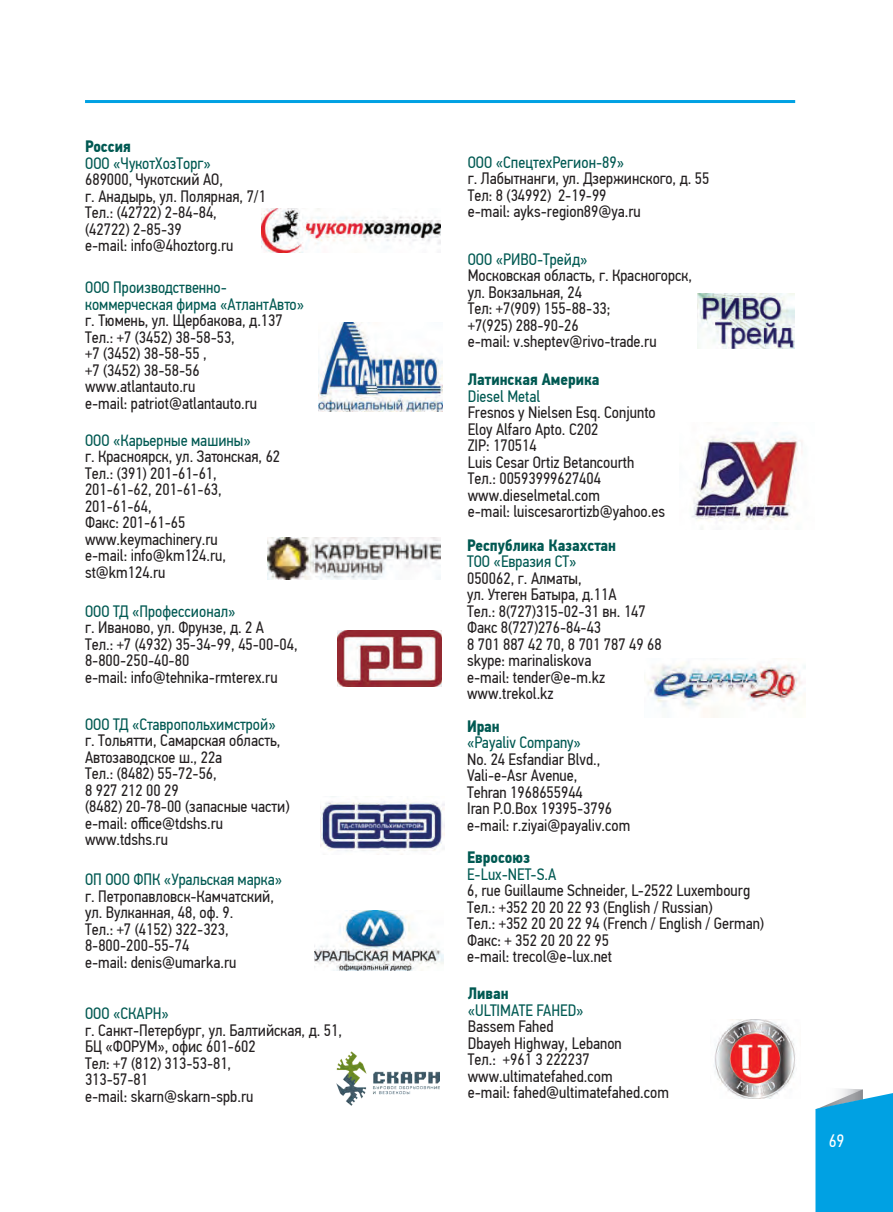
<style>
.page{position:relative;width:893px;height:1212px;background:#fff}
.page>*{position:absolute;margin:0;border:0;box-sizing:border-box;transform-origin:0 0}
.t1{font:18px "PF Din Text Cond Pro";color:#fff}
.t2{font:16.5px/16.5px "PF Din Text Cond Pro";color:#231f20}
.t3{font:16.5px/16.5px "PF Din Text Cond Pro";color:#005952}
.t4{font:700 16.5px "PF Din Text Cond Pro";color:#005952}
</style>
<div class="page">
<hr style="left:85px;top:100px;width:710px;height:3px;background:#00a1e3">
<svg style="left:815px;top:1089px;width:78px;height:123px;background:#19a8e3"></svg>
<img style="left:697px;top:293px;width:98px;height:56px">
<img style="left:261px;top:208px;width:180px;height:45px">
<img style="left:319px;top:323px;width:123px;height:89px">
<img style="left:268px;top:538px;width:173px;height:41px">
<img style="left:337px;top:630px;width:104px;height:57px">
<img style="left:320px;top:796px;width:124px;height:55px">
<img style="left:314px;top:911px;width:129px;height:60px">
<img style="left:691px;top:423px;width:111px;height:107px">
<img style="left:644px;top:662px;width:162px;height:55px">
<img style="left:714px;top:1020px;width:82px;height:78px">
<img style="left:336px;top:1051px;width:104px;height:54px">
<p class="t4" style="left:85px;top:137px;width:47px">Россия</p>
<p class="t3" style="left:85px;top:155px;width:127px">ООО «ЧукотХозТорг»</p>
<p class="t2" style="left:85px;top:171px;width:182px">689000, Чукотский АО,<br>г. Анадырь, ул. Полярная, 7/1<br>Тел.: (42722) 2-84-84,<br>(42722) 2-85-39<br>e-mail: info@4hoztorg.ru</p>
<p class="t3" style="left:85px;top:279px;width:220px">ООО Производственно&shy;коммерческая фирма «АтлантАвто»</p>
<p class="t2" style="left:85px;top:312px;width:199px">г. Тюмень, ул. Щербакова, д.137<br>Тел.: +7 (3452) 38-58-53,<br>+7 (3452) 38-58-55 ,<br>+7 (3452) 38-58-56 www.atlantauto.ru<br>e-mail: patriot@atlantauto.ru</p>
<p class="t3" style="left:85px;top:432px;width:167px">ООО «Карьерные машины»</p>
<p class="t2" style="left:85px;top:449px;width:197px">г. Красноярск, ул. Затонская, 62<br>Тел.: (391) 201-61-61,<br>201-61-62, 201-61-63,<br>201-61-64,<br>Факс: 201-61-65 www.keymachinery.ru<br>e-mail: info@km124.ru, st@km124.ru</p>
<p class="t3" style="left:85px;top:603px;width:152px">ООО ТД «Профессионал»</p>
<p class="t2" style="left:85px;top:619px;width:214px">г. Иваново, ул. Фрунзе, д. 2 А<br>Тел.: +7 (4932) 35-34-99, 45-00-04,<br>8-800-250-40-80<br>e-mail: info@tehnika-rmterex.ru</p>
<p class="t3" style="left:85px;top:716px;width:192px">ООО ТД «Ставропольхимстрой»</p>
<p class="t2" style="left:85px;top:732px;width:206px">г. Тольятти, Самарская область,<br>Автозаводское ш., 22а<br>Тел.: (8482) 55-72-56,<br>8 927 212 00 29<br>(8482) 20-78-00 (запасные части) e-mail: office@tdshs.ru www.tdshs.ru</p>
<p class="t3" style="left:85px;top:871px;width:199px">ОП ООО ФПК «Уральская марка»</p>
<p class="t2" style="left:85px;top:888px;width:191px">г. Петропавловск-Камчатский, ул. Вулканная, 48, оф. 9.<br>Тел.: +7 (4152) 322-323,<br>8-800-200-55-74<br>e-mail: denis@umarka.ru</p>
<p class="t3" style="left:85px;top:1005px;width:85px">ООО «СКАРН»</p>
<p class="t2" style="left:85px;top:1022px;width:259px">г. Санкт-Петербург, ул. Балтийская, д. 51,<br>БЦ «ФОРУМ», офис 601-602<br>Тел: +7 (812) 313-53-81,<br>313-57-81<br>e-mail: skarn@skarn-spb.ru</p>
<p class="t3" style="left:468px;top:154px;width:158px">ООО «СпецтехРегион-89»</p>
<p class="t2" style="left:468px;top:170px;width:243px">г. Лабытнанги, ул. Дзержинского, д. 55<br>Тел: 8 (34992) 2-19-99<br>e-mail: ayks-region89@ya.ru</p>
<p class="t3" style="left:468px;top:251px;width:121px">ООО «РИВО-Трейд»</p>
<p class="t2" style="left:468px;top:267px;width:226px">Московская область, г. Красногорск, ул. Вокзальная, 24<br>Тел: +7(909) 155-88-33;<br>+7(925) 288-90-26<br>e-mail: v.sheptev@rivo-trade.ru</p>
<p class="t4" style="left:468px;top:370px;width:133px">Латинская Америка</p>
<p class="t3" style="left:468px;top:388px;width:74px">Diesel Metal</p>
<p class="t2" style="left:468px;top:404px;width:199px">Fresnos y Nielsen Esq. Conjunto<br>Eloy Alfaro Apto. C202<br>ZIP: 170514<br>Luis Cesar Ortiz Betancourth<br>Тел.: 00593999627404 www.dieselmetal.com<br>e-mail: luiscesarortizb@yahoo.es</p>
<p class="t4" style="left:467px;top:535px;width:150px">Республика Казахстан</p>
<p class="t3" style="left:467px;top:553px;width:111px">ТОО «Евразия СТ»</p>
<p class="t2" style="left:467px;top:570px;width:196px">050062, г. Алматы,<br>ул. Утеген Батыра, д.11А<br>Тел.: 8(727)315-02-31 вн. 147<br>Факс 8(727)276-84-43<br>8 701 887 42 70, 8 701 787 49 68 skype: marinaliskova<br>e-mail: tender@e-m.kz www.trekol.kz</p>
<p class="t4" style="left:467px;top:716px;width:34px">Иран</p>
<p class="t3" style="left:467px;top:734px;width:115px">«Payaliv Company»</p>
<p class="t2" style="left:467px;top:751px;width:165px">No. 24 Esfandiar Blvd.,<br>Vali-e-Asr Avenue,<br>Tehran 1968655944<br>Iran P.O.Box 19395-3796 e-mail: r.ziyai@payaliv.com</p>
<p class="t4" style="left:467px;top:847px;width:65px">Евросоюз</p>
<p class="t3" style="left:467px;top:866px;width:91px">E-Lux-NET-S.A</p>
<p class="t2" style="left:467px;top:882px;width:298px">6, rue Guillaume Schneider, L-2522 Luxembourg Тел.: +352 20 20 22 93 (English / Russian)<br>Тел.: +352 20 20 22 94 (French / English / German)<br>Факс: + 352 20 20 22 95<br>e-mail: trecol@e-lux.net</p>
<p class="t4" style="left:468px;top:984px;width:42px">Ливан</p>
<p class="t3" style="left:468px;top:1002px;width:117px">«ULTIMATE FAHED»</p>
<p class="t2" style="left:468px;top:1018px;width:203px">Bassem Fahed<br>Dbayeh Highway, Lebanon<br>Тел.: +961 3 222237 www.ultimatefahed.com<br>e-mail: fahed@ultimatefahed.com</p>
<p class="t1" style="left:829px;top:1130px;width:17px">69</p>
</div>
